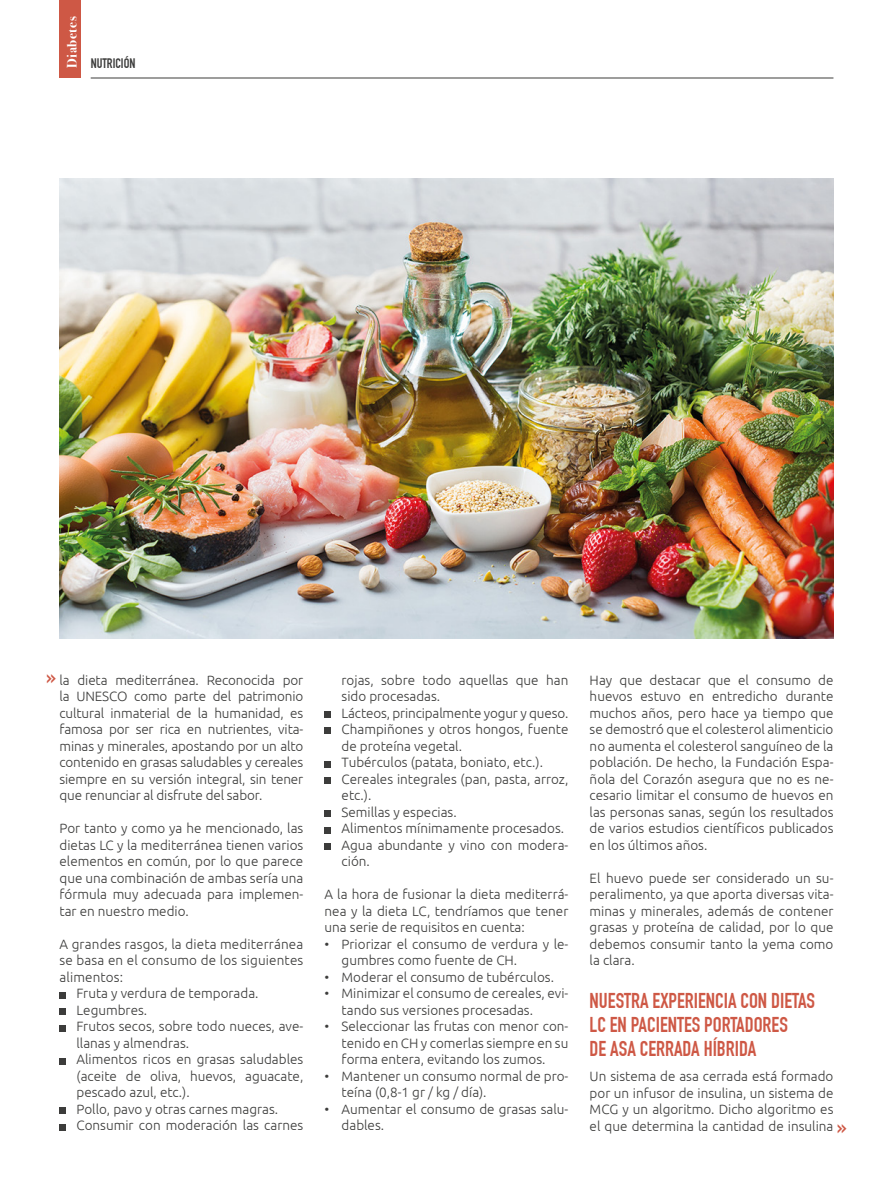
<style>
.page{position:relative;width:893px;height:1191px;background:#fff}
.page>*{position:absolute;margin:0;border:0;box-sizing:border-box;transform-origin:0 0}
.t1{font:22.5px "DIN Engschrift Std";color:#ce5845}
.t2{font:21px/24px "DIN Engschrift Std";color:#ce5845}
.t3{font:300 13.5px/16.5px "Ubuntu";color:#3c3c3b;text-align:justify}
.t4{font:13.5px "DIN Engschrift Std";color:#3c3c3b}
.t5{font:700 13.5px "Bodoni Svty Two ITCTT";letter-spacing:.04em;color:#fff}
</style>
<div class="page">
<hr style="left:91px;top:78px;width:742px;height:1px;background:#3c3c3b">
<div style="left:60px;top:0;width:21px;height:78px;background:#ce5845"></div>
<svg style="left:60px;top:992px;width:6px;height:6px"></svg>
<svg style="left:60px;top:1008px;width:6px;height:6px"></svg>
<svg style="left:60px;top:1025px;width:6px;height:6px"></svg>
<svg style="left:60px;top:1058px;width:6px;height:6px"></svg>
<svg style="left:60px;top:1107px;width:6px;height:6px"></svg>
<svg style="left:60px;top:1124px;width:6px;height:6px"></svg>
<svg style="left:325px;top:711px;width:6px;height:6px"></svg>
<svg style="left:325px;top:728px;width:6px;height:6px"></svg>
<svg style="left:325px;top:761px;width:6px;height:6px"></svg>
<svg style="left:325px;top:777px;width:6px;height:6px"></svg>
<svg style="left:325px;top:810px;width:6px;height:6px"></svg>
<svg style="left:325px;top:827px;width:6px;height:6px"></svg>
<svg style="left:325px;top:843px;width:6px;height:6px"></svg>
<img style="left:60px;top:179px;width:773px;height:459px">
<p class="t5" style="left:61px;top:68px;width:53px;rotate:-90deg">Diabetes</p>
<p class="t4" style="left:91px;top:55px;width:46px">NUTRICIÓN</p>
<p class="t3" style="left:60px;top:671px;width:245px">la dieta mediterránea. Reconocida por la UNESCO como parte del patrimonio cultural inmaterial de la humanidad, es famosa por ser rica en nutrientes, vita&shy;minas y minerales, apostando por un alto contenido en grasas saludables y cereales siempre en su versión integral, sin tener que renunciar al disfrute del sabor.</p>
<p class="t3" style="left:60px;top:819px;width:245px">Por tanto y como ya he mencionado, las dietas LC y la mediterránea tienen varios elementos en común, por lo que parece que una combinación de ambas sería una fórmula muy adecuada para implemen&shy;tar en nuestro medio.</p>
<p class="t3" style="left:60px;top:935px;width:245px">A grandes rasgos, la dieta mediterránea</p>
<p class="t3" style="left:60px;top:951px;width:245px">se basa en el consumo de los siguientes</p>
<p class="t3" style="left:60px;top:968px;width:65px">alimentos:</p>
<p class="t3" style="left:77px;top:985px;width:183px">Fruta y verdura de temporada.</p>
<p class="t3" style="left:77px;top:1001px;width:72px">Legumbres.</p>
<p class="t3" style="left:77px;top:1018px;width:228px">Frutos secos, sobre todo nueces, ave-</p>
<p class="t3" style="left:77px;top:1034px;width:114px">llanas y almendras.</p>
<p class="t3" style="left:77px;top:1051px;width:228px">Alimentos ricos en grasas saludables</p>
<p class="t3" style="left:77px;top:1067px;width:228px">(aceite de oliva, huevos, aguacate,</p>
<p class="t3" style="left:77px;top:1084px;width:115px">pescado azul, etc.).</p>
<p class="t3" style="left:77px;top:1100px;width:203px">Pollo, pavo y otras carnes magras.</p>
<p class="t3" style="left:77px;top:1117px;width:228px">Consumir con moderación las carnes</p>
<h1 class="t1" style="left:46px;top:664px;width:11px">»</h1>
<p class="t3" style="left:342px;top:671px;width:228px;text-align:left">rojas, sobre todo aquellas que han sido procesadas.<br>Lácteos, principalmente yogur y queso.<br>Champiñones y otros hongos, fuente de proteína vegetal.<br>Tubérculos (patata, boniato, etc.).<br>Cereales integrales (pan, pasta, arroz, etc.).<br>Semillas y especias.<br>Alimentos mínimamente procesados.<br>Agua abundante y vino con modera&shy;ción.</p>
<p class="t3" style="left:325px;top:886px;width:245px">A la hora de fusionar la dieta mediterrá&shy;nea y la dieta LC, tendríamos que tener una serie de requisitos en cuenta:</p>
<p class="t3" style="left:342px;top:935px;width:228px;text-indent:-17px">• Priorizar el consumo de verdura y le&shy;gumbres como fuente de CH.</p>
<p class="t3" style="left:325px;top:968px;width:231px">• Moderar el consumo de tubérculos.</p>
<p class="t3" style="left:342px;top:984px;width:228px;text-indent:-17px">• Minimizar el consumo de cereales, evi&shy;tando sus versiones procesadas.</p>
<p class="t3" style="left:342px;top:1017px;width:228px;text-indent:-17px">• Seleccionar las frutas con menor con&shy;tenido en CH y comerlas siempre en su forma entera, evitando los zumos.</p>
<p class="t3" style="left:342px;top:1067px;width:228px;text-indent:-17px">• Mantener un consumo normal de pro&shy;teína (0,8-1 gr / kg / día).</p>
<p class="t3" style="left:342px;top:1100px;width:228px;text-indent:-17px">• Aumentar el consumo de grasas salu&shy;dables.</p>
<p class="t3" style="left:590px;top:671px;width:245px">Hay que destacar que el consumo de huevos estuvo en entredicho durante muchos años, pero hace ya tiempo que se demostró que el colesterol alimenticio no aumenta el colesterol sanguíneo de la población. De hecho, la Fundación Espa&shy;ñola del Corazón asegura que no es ne&shy;cesario limitar el consumo de huevos en las personas sanas, según los resultados de varios estudios científicos publicados en los últimos años.</p>
<p class="t3" style="left:590px;top:869px;width:245px">El huevo puede ser considerado un su&shy;peralimento, ya que aporta diversas vita&shy;minas y minerales, además de contener grasas y proteína de calidad, por lo que debemos consumir tanto la yema como la clara.</p>
<h2 class="t2" style="left:590px;top:988px;width:227px">NUESTRA EXPERIENCIA CON DIETAS<br>LC EN PACIENTES PORTADORES<br>DE ASA CERRADA HÍBRIDA</h2>
<p class="t3" style="left:590px;top:1067px;width:245px">Un sistema de asa cerrada está formado por un infusor de insulina, un sistema de MCG y un algoritmo. Dicho algoritmo es el que determina la cantidad de insulina</p>
<h1 class="t1" style="left:837px;top:1113px;width:11px">»</h1>
</div>
